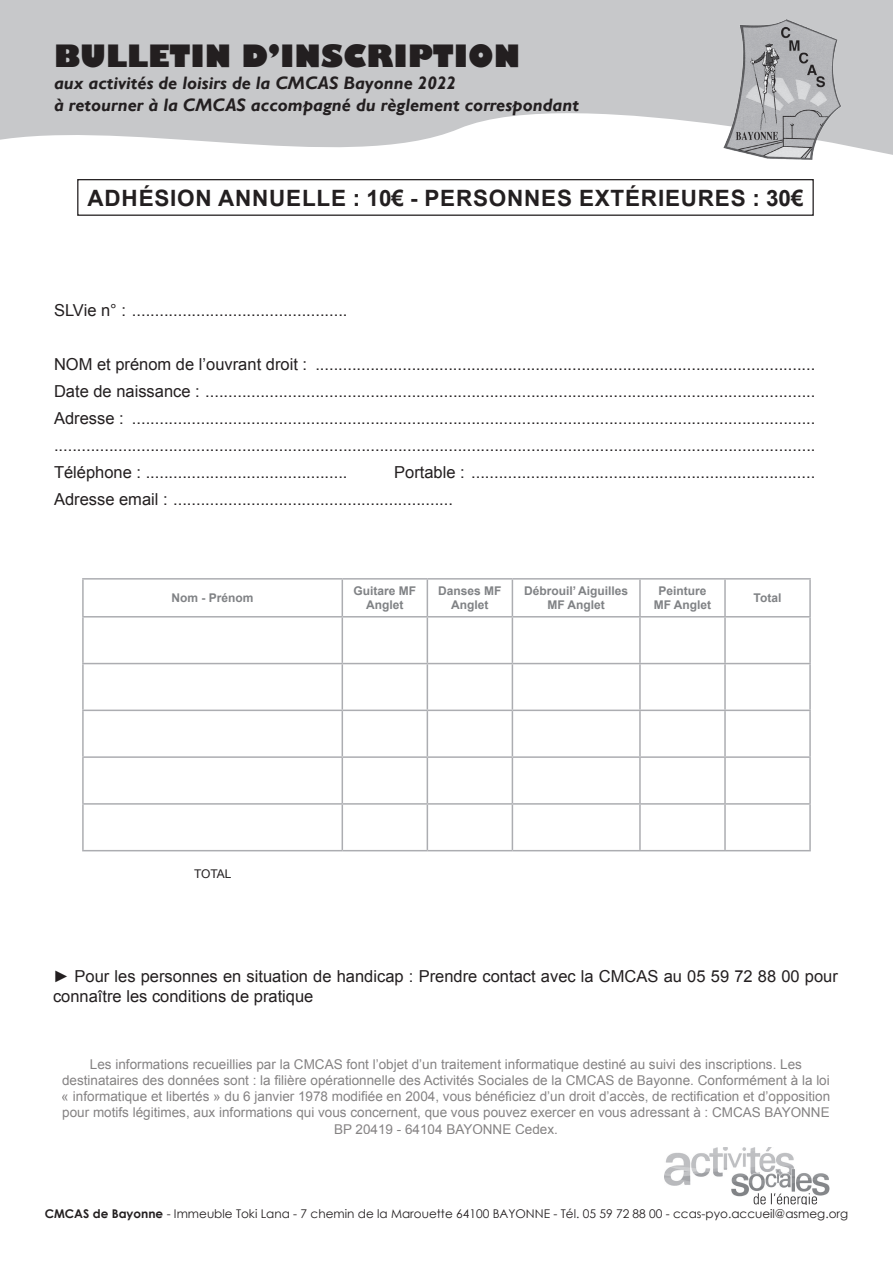
<style>
.page{position:relative;width:893px;height:1263px;background:#fff}
.page>*{position:absolute;margin:0;border:0;box-sizing:border-box;transform-origin:0 0}
.t1{font:800 30px "Gill Sans";color:#231f20}
.t2{font:700 22.5px "Arial";letter-spacing:.035em;color:#231f20}
.t3{font:italic 700 18px "Gill Sans";color:#231f20}
.t4{font:16.5px/19.8px "Arial";color:#231f20}
.t5{font:13.5px/16.2px "Arial";color:#231f20;text-align:center}
.t6{font:12px "Century Gothic";color:#231f20}
.t7{font:700 12px/14.4px "Arial";color:#808285;text-align:center}
.t8{font:12px "Arial";letter-spacing:-.01em;color:#231f20}
.s1{font-weight:700}
</style>
<div class="page">
<img style="left:664px;top:1148px;width:166px;height:56px">
<svg style="left:0;top:0;width:893px;height:160px;fill:#c7c8ca"></svg>
<img style="left:717px;top:19px;width:132px;height:140px">
<hr style="left:82px;top:578px;width:260px;height:2px;background:#acadb1">
<hr style="left:82px;top:580px;width:2px;height:36px;background:#acadb1">
<hr style="left:342px;top:578px;width:85px;height:2px;background:#acadb1">
<hr style="left:342px;top:580px;width:1px;height:36px;background:#acadb1">
<hr style="left:427px;top:578px;width:85px;height:2px;background:#acadb1">
<hr style="left:427px;top:580px;width:1px;height:36px;background:#acadb1">
<hr style="left:512px;top:578px;width:128px;height:2px;background:#acadb1">
<hr style="left:512px;top:580px;width:1px;height:36px;background:#acadb1">
<hr style="left:640px;top:578px;width:85px;height:2px;background:#acadb1">
<hr style="left:639px;top:580px;width:2px;height:36px;background:#acadb1">
<hr style="left:725px;top:578px;width:86px;height:2px;background:#acadb1">
<hr style="left:724px;top:580px;width:2px;height:36px;background:#acadb1">
<hr style="left:809px;top:580px;width:2px;height:36px;background:#acadb1">
<hr style="left:82px;top:616px;width:260px;height:1px;background:#acadb1">
<hr style="left:82px;top:617px;width:2px;height:46px;background:#acadb1">
<hr style="left:342px;top:616px;width:85px;height:1px;background:#acadb1">
<hr style="left:342px;top:617px;width:1px;height:46px;background:#acadb1">
<hr style="left:427px;top:616px;width:85px;height:1px;background:#acadb1">
<hr style="left:427px;top:617px;width:1px;height:46px;background:#acadb1">
<hr style="left:512px;top:616px;width:128px;height:1px;background:#acadb1">
<hr style="left:512px;top:617px;width:1px;height:46px;background:#acadb1">
<hr style="left:640px;top:616px;width:85px;height:1px;background:#acadb1">
<hr style="left:639px;top:617px;width:2px;height:46px;background:#acadb1">
<hr style="left:725px;top:616px;width:86px;height:1px;background:#acadb1">
<hr style="left:724px;top:617px;width:2px;height:46px;background:#acadb1">
<hr style="left:809px;top:617px;width:2px;height:46px;background:#acadb1">
<hr style="left:82px;top:663px;width:260px;height:1px;background:#acadb1">
<hr style="left:82px;top:664px;width:2px;height:46px;background:#acadb1">
<hr style="left:342px;top:663px;width:85px;height:1px;background:#acadb1">
<hr style="left:342px;top:664px;width:1px;height:46px;background:#acadb1">
<hr style="left:427px;top:663px;width:85px;height:1px;background:#acadb1">
<hr style="left:427px;top:664px;width:1px;height:46px;background:#acadb1">
<hr style="left:512px;top:663px;width:128px;height:1px;background:#acadb1">
<hr style="left:512px;top:664px;width:1px;height:46px;background:#acadb1">
<hr style="left:640px;top:663px;width:85px;height:1px;background:#acadb1">
<hr style="left:639px;top:664px;width:2px;height:46px;background:#acadb1">
<hr style="left:725px;top:663px;width:86px;height:1px;background:#acadb1">
<hr style="left:724px;top:664px;width:2px;height:46px;background:#acadb1">
<hr style="left:809px;top:664px;width:2px;height:46px;background:#acadb1">
<hr style="left:82px;top:710px;width:260px;height:1px;background:#acadb1">
<hr style="left:82px;top:711px;width:2px;height:45px;background:#acadb1">
<hr style="left:342px;top:710px;width:85px;height:1px;background:#acadb1">
<hr style="left:342px;top:711px;width:1px;height:45px;background:#acadb1">
<hr style="left:427px;top:710px;width:85px;height:1px;background:#acadb1">
<hr style="left:427px;top:711px;width:1px;height:45px;background:#acadb1">
<hr style="left:512px;top:710px;width:128px;height:1px;background:#acadb1">
<hr style="left:512px;top:711px;width:1px;height:45px;background:#acadb1">
<hr style="left:640px;top:710px;width:85px;height:1px;background:#acadb1">
<hr style="left:639px;top:711px;width:2px;height:45px;background:#acadb1">
<hr style="left:725px;top:710px;width:86px;height:1px;background:#acadb1">
<hr style="left:724px;top:711px;width:2px;height:45px;background:#acadb1">
<hr style="left:809px;top:711px;width:2px;height:45px;background:#acadb1">
<hr style="left:82px;top:756px;width:260px;height:2px;background:#acadb1">
<hr style="left:82px;top:758px;width:2px;height:45px;background:#acadb1">
<hr style="left:342px;top:756px;width:85px;height:2px;background:#acadb1">
<hr style="left:342px;top:758px;width:1px;height:45px;background:#acadb1">
<hr style="left:427px;top:756px;width:85px;height:2px;background:#acadb1">
<hr style="left:427px;top:758px;width:1px;height:45px;background:#acadb1">
<hr style="left:512px;top:756px;width:128px;height:2px;background:#acadb1">
<hr style="left:512px;top:758px;width:1px;height:45px;background:#acadb1">
<hr style="left:640px;top:756px;width:85px;height:2px;background:#acadb1">
<hr style="left:639px;top:758px;width:2px;height:45px;background:#acadb1">
<hr style="left:725px;top:756px;width:86px;height:2px;background:#acadb1">
<hr style="left:724px;top:758px;width:2px;height:45px;background:#acadb1">
<hr style="left:809px;top:758px;width:2px;height:45px;background:#acadb1">
<hr style="left:82px;top:803px;width:260px;height:2px;background:#acadb1">
<hr style="left:82px;top:805px;width:2px;height:45px;background:#acadb1">
<hr style="left:342px;top:803px;width:85px;height:2px;background:#acadb1">
<hr style="left:342px;top:805px;width:1px;height:45px;background:#acadb1">
<hr style="left:427px;top:803px;width:85px;height:2px;background:#acadb1">
<hr style="left:427px;top:805px;width:1px;height:45px;background:#acadb1">
<hr style="left:512px;top:803px;width:128px;height:2px;background:#acadb1">
<hr style="left:512px;top:805px;width:1px;height:45px;background:#acadb1">
<hr style="left:640px;top:803px;width:85px;height:2px;background:#acadb1">
<hr style="left:639px;top:805px;width:2px;height:45px;background:#acadb1">
<hr style="left:725px;top:803px;width:86px;height:2px;background:#acadb1">
<hr style="left:724px;top:805px;width:2px;height:45px;background:#acadb1">
<hr style="left:809px;top:805px;width:2px;height:45px;background:#acadb1">
<hr style="left:82px;top:850px;width:260px;height:1px;background:#acadb1">
<hr style="left:342px;top:850px;width:85px;height:1px;background:#acadb1">
<hr style="left:427px;top:850px;width:85px;height:1px;background:#acadb1">
<hr style="left:512px;top:850px;width:128px;height:1px;background:#acadb1">
<hr style="left:640px;top:850px;width:85px;height:1px;background:#acadb1">
<hr style="left:725px;top:850px;width:86px;height:1px;background:#acadb1">
<div style="left:77px;top:179px;width:737px;height:37px;border:1px solid #231f20"></div>
<p class="t1" style="left:54px;top:38px;width:468px">BULLETIN D’INSCRIPTION</p>
<p class="t3" style="left:54px;top:72px;width:404px">aux activités de loisirs de la CMCAS Bayonne 2022</p>
<p class="t3" style="left:54px;top:94px;width:526px">à retourner à la CMCAS accompagné du règlement correspondant</p>
<p class="t2" style="left:88px;top:182px;width:718px">ADHÉSION ANNUELLE : 10€ - PERSONNES EXTÉRIEURES : 30€</p>
<p class="t4" style="left:54px;top:301px;width:295px">SLVie n° : ...............................................</p>
<p class="t4" style="left:54px;top:355px;width:763px">NOM et prénom de l’ouvrant droit : .............................................................................................................</p>
<p class="t4" style="left:54px;top:382px;width:763px">Date de naissance : .....................................................................................................................................</p>
<p class="t4" style="left:54px;top:409px;width:763px">Adresse : .....................................................................................................................................................</p>
<p class="t4" style="left:54px;top:436px;width:763px">......................................................................................................................................................................</p>
<p class="t4" style="left:54px;top:463px;width:295px">Téléphone : ............................................</p>
<p class="t4" style="left:394px;top:463px;width:423px">Portable : ...........................................................................</p>
<p class="t4" style="left:54px;top:490px;width:400px">Adresse email : .............................................................</p>
<p class="t7" style="left:172px;top:591px;width:84px">Nom - Prénom</p>
<p class="t7" style="left:353px;top:584px;width:64px">Guitare MF<br>Anglet</p>
<p class="t7" style="left:438px;top:584px;width:65px">Danses MF<br>Anglet</p>
<p class="t7" style="left:524px;top:584px;width:106px">Débrouil’ Aiguilles</p>
<p class="t7" style="left:547px;top:598px;width:59px">MF Anglet</p>
<p class="t7" style="left:658px;top:584px;width:50px">Peinture</p>
<p class="t7" style="left:654px;top:598px;width:59px">MF Anglet</p>
<p class="t7" style="left:754px;top:591px;width:29px">Total</p>
<p class="t8" style="left:194px;top:866px;width:39px">TOTAL</p>
<p class="t4" style="left:53px;top:966px;width:786px">► Pour les personnes en situation de handicap : Prendre contact avec la CMCAS au 05 59 72 88 00 pour connaître les conditions de pratique</p>
<p class="t5" style="left:62px;top:1056px;width:770px">Les informations recueillies par la CMCAS font l’objet d’un traitement informatique destiné au suivi des inscriptions. Les destinataires des données sont : la filière opérationnelle des Activités Sociales de la CMCAS de Bayonne. Conformément à la loi « informatique et libertés » du 6 janvier 1978 modifiée en 2004, vous bénéficiez d’un droit d’accès, de rectification et d’opposition pour motifs légitimes, aux informations qui vous concernent, que vous pouvez exercer en vous adressant à : CMCAS BAYONNE BP 20419 - 64104 BAYONNE Cedex.</p>
<p class="t6" style="left:45px;top:1205px;width:805px"><span class="s1">CMCAS de Bayonne</span> - Immeuble Toki Lana - 7 chemin de la Marouette 64100 BAYONNE - Tél. 05 59 72 88 00 - ccas-pyo.accueil@asmeg.org</p>
</div>
